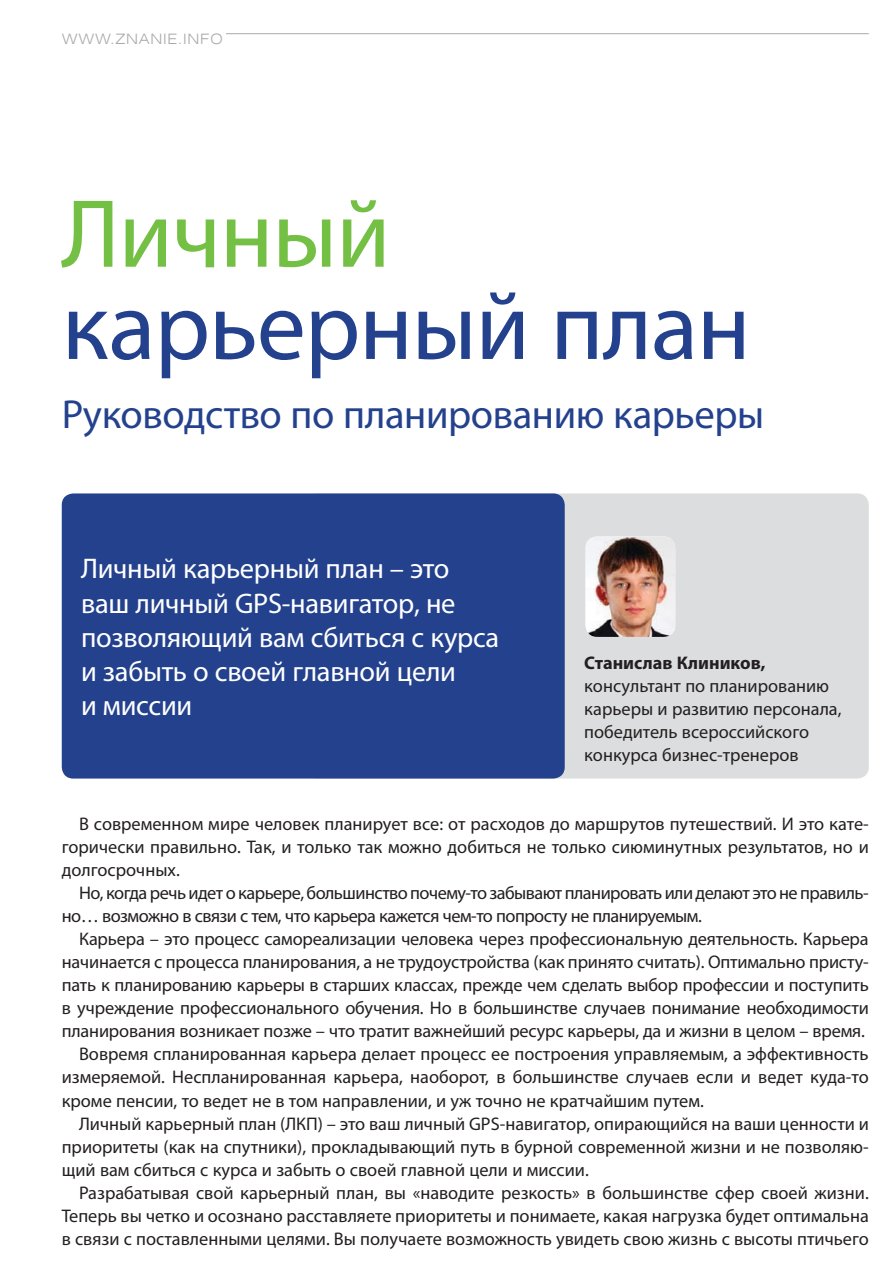
<style>
.page{position:relative;width:893px;height:1263px;background:#fff}
.page>*{position:absolute;margin:0;border:0;box-sizing:border-box;transform-origin:0 0}
.t1{font:97.65px "Myriad Pro";letter-spacing:-.01em;color:#23418d}
.t2{font:97.65px "Myriad Pro";letter-spacing:-.01em;color:#74c044}
.t3{font:40.65px "Myriad Pro";letter-spacing:-.01em;color:#23418d}
.t4{font:28.5px/34.2px "Myriad Pro";letter-spacing:-.01em;color:#fff}
.t5{font:18.3px/23.1px "Myriad Pro";color:#231f20;text-align:justify}
.t6{font:18.3px/23.1px "Myriad Pro";letter-spacing:-.03em;color:#231f20}
.t7{font:700 18.3px "Myriad Pro";color:#231f20}
.t8{font:300 14.25px "Helios Ext";letter-spacing:.05em;color:#a8a9ac}
</style>
<div class="page">
<hr style="left:226px;top:33px;width:643px;height:1px;background:#a8a9ac">
<div style="left:305px;top:493px;width:564px;height:286px;background:#dcddde;border-radius:12px"></div>
<div style="left:62px;top:493px;width:503px;height:286px;background:#23418d;border-radius:12px"></div>
<img style="left:585px;top:536px;width:90px;height:101px;border-radius:12px">
<p class="t8" style="left:62px;top:33px;width:162px">WWW.ZNANIE.INFO</p>
<h1 class="t2" style="left:62px;top:176px;width:330px">Личный</h1>
<h1 class="t1" style="left:62px;top:268px;width:690px">карьерный план</h1>
<h2 class="t3" style="left:62px;top:390px;width:704px">Руководство по планированию карьеры</h2>
<h3 class="t4" style="left:81px;top:551px;width:420px">Личный карьерный план – это ваш личный GPS-навигатор, не позволяющий вам сбиться с курса и забыть о своей главной цели<br>и миссии</h3>
<p class="t7" style="left:584px;top:651px;width:183px">Станислав Клиников,</p>
<p class="t5" style="left:584px;top:674px;width:259px;text-align:left">консультант по планированию карьеры и развитию персонала, победитель всероссийского конкурса бизнес-тренеров</p>
<p class="t5" style="left:62px;top:812px;width:808px;text-indent:17px">В современном мире человек планирует все: от расходов до маршрутов путешествий. И это кате&shy;горически правильно. Так, и только так можно добиться не только сиюминутных результатов, но и долгосрочных.</p>
<p class="t6" style="left:62px;top:881px;width:808px;text-indent:17px">Но, когда речь идет о карьере, большинство почему-то забывают планировать или делают это не правиль&shy;но… возможно в связи с тем, что карьера кажется чем-то попросту не планируемым.</p>
<p class="t5" style="left:79px;top:927px;width:791px">Карьера – это процесс самореализации человека через профессиональную деятельность. Карьера</p>
<p class="t5" style="left:62px;top:950px;width:808px">начинается с процесса планирования, а не трудоустройства (как принято считать). Оптимально присту-</p>
<p class="t5" style="left:62px;top:973px;width:808px">пать к планированию карьеры в старших классах, прежде чем сделать выбор профессии и поступить</p>
<p class="t5" style="left:62px;top:996px;width:809px">в учреждение профессионального обучения. Но в большинстве случаев понимание необходимости</p>
<p class="t5" style="left:62px;top:1020px;width:804px">планирования возникает позже – что тратит важнейший ресурс карьеры, да и жизни в целом – время.</p>
<p class="t5" style="left:79px;top:1043px;width:791px">Вовремя спланированная карьера делает процесс ее построения управляемым, а эффективность</p>
<p class="t5" style="left:62px;top:1066px;width:808px">измеряемой. Неспланированная карьера, наоборот, в большинстве случаев если и ведет куда-то</p>
<p class="t5" style="left:62px;top:1089px;width:643px">кроме пенсии, то ведет не в том направлении, и уж точно не кратчайшим путем.</p>
<p class="t5" style="left:79px;top:1112px;width:791px">Личный карьерный план (ЛКП) – это ваш личный GPS-навигатор, опирающийся на ваши ценности и</p>
<p class="t5" style="left:62px;top:1135px;width:808px">приоритеты (как на спутники), прокладывающий путь в бурной современной жизни и не позволяю-</p>
<p class="t5" style="left:62px;top:1158px;width:529px">щий вам сбиться с курса и забыть о своей главной цели и миссии.</p>
<p class="t5" style="left:79px;top:1181px;width:791px">Разрабатывая свой карьерный план, вы «наводите резкость» в большинстве сфер своей жизни.</p>
<p class="t5" style="left:62px;top:1204px;width:808px">Теперь вы четко и осознано расставляете приоритеты и понимаете, какая нагрузка будет оптимальна</p>
<p class="t5" style="left:62px;top:1227px;width:808px">в связи с поставленными целями. Вы получаете возможность увидеть свою жизнь с высоты птичьего</p>
</div>
